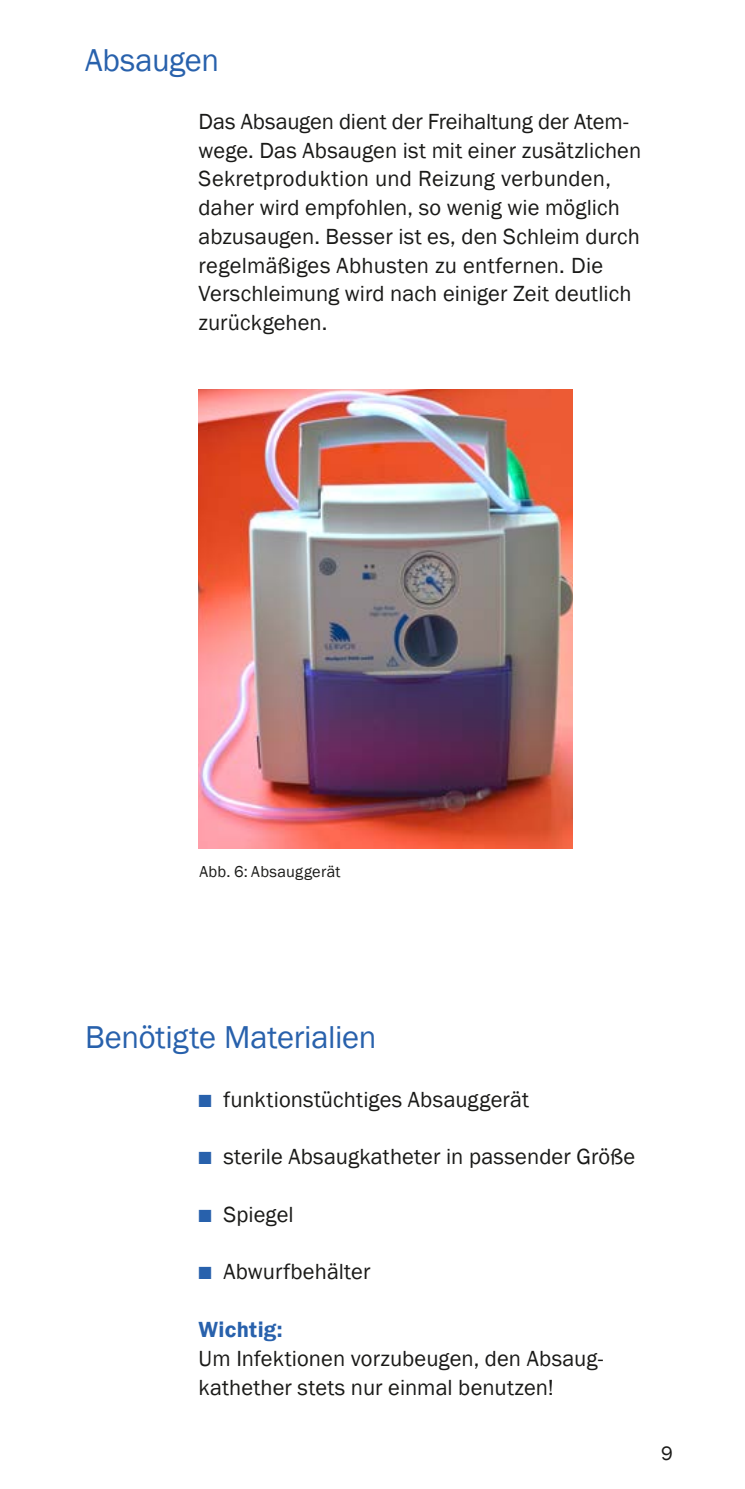
<style>
.page{position:relative;width:745px;height:1489px;background:#fff}
.page>*{position:absolute;margin:0;border:0;box-sizing:border-box;transform-origin:0 0}
.t1{font:32.5px "Franklin Gothic";letter-spacing:-.01em;color:#2861ac}
.t2{font:22.5px/28.8px "Franklin Gothic";letter-spacing:.005em;color:#1a1a18}
.t3{font:600 22.5px "Franklin Gothic";letter-spacing:.01em;color:#2861ac}
.t4{font:20px "Franklin Gothic";color:#1a1a18}
.t5{font:16.25px "Franklin Gothic";letter-spacing:.02em;color:#1a1a18}
.s1{color:#2861ac}
</style>
<div class="page">
<img style="left:198px;top:390px;width:374px;height:458px">
<h1 class="t1" style="left:85px;top:40px;width:135px">Absaugen</h1>
<p class="t2" style="left:198px;top:107px;width:444px">Das Absaugen dient der Freihaltung der Atem&shy;wege. Das Absaugen ist mit einer zusätzlichen Sekretproduktion und Reizung verbunden, daher wird empfohlen, so wenig wie möglich abzusaugen. Besser ist es, den Schleim durch regelmäßiges Abhusten zu entfernen. Die Verschleimung wird nach einiger Zeit deutlich zurückgehen.</p>
<p class="t5" style="left:199px;top:861px;width:142px">Abb. 6: Absauggerät</p>
<h1 class="t1" style="left:85px;top:1016px;width:292px">Benötigte Materialien</h1>
<p class="t2" style="left:198px;top:1085px;width:332px"><span class="s1">■</span> funktionstüchtiges Absauggerät</p>
<p class="t2" style="left:198px;top:1142px;width:438px"><span class="s1">■</span> sterile Absaugkatheter in passender Größe</p>
<p class="t2" style="left:198px;top:1200px;width:96px"><span class="s1">■</span> Spiegel</p>
<p class="t2" style="left:198px;top:1257px;width:173px"><span class="s1">■</span> Abwurfbehälter</p>
<p class="t3" style="left:198px;top:1315px;width:85px">Wichtig:</p>
<p class="t2" style="left:198px;top:1344px;width:406px">Um Infektionen vorzubeugen, den Absaug&shy;kathether stets nur einmal benutzen!</p>
<p class="t4" style="left:660px;top:1441px;width:13px">9</p>
</div>
